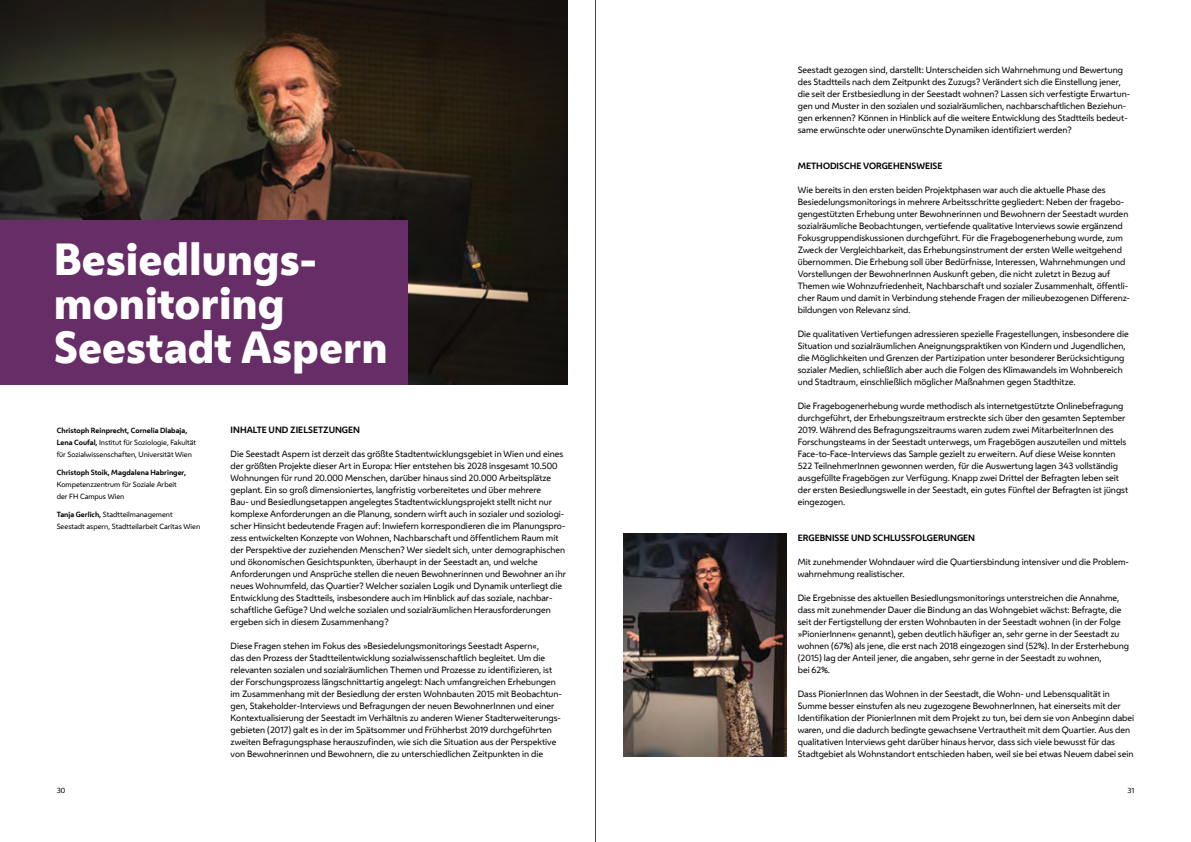
<style>
.page{position:relative;width:1191px;height:842px;background:#fff}
.page>*{position:absolute;margin:0;border:0;box-sizing:border-box;transform-origin:0 0}
.t1{font:800 42px/44px "Wiener Melange";color:#fff}
.t2{font:8.5px/12px "Wiener Melange";color:#000}
.t3{font:700 8.5px "Wiener Melange";color:#000}
.t4{font:7px/12px "Wiener Melange";color:#000}
.t5{font:700 7px "Wiener Melange";color:#000}
.s1{font-weight:700}
</style>
<div class="page">
<svg style="left:595px;top:0;width:1px;height:842px"></svg>
<img style="left:0;top:0;width:567px;height:385px">
<div style="left:0;top:220px;width:407px;height:165px;background:#672d66"></div>
<img style="left:624px;top:534px;width:162px;height:223px">
<h1 class="t1" style="left:54px;top:237px;width:335px">Besiedlungs&shy;monitoring<br>Seestadt Aspern</h1>
<p class="t4" style="left:57px;top:424px;width:141px"><span class="s1">Christoph Reinprecht, Cornelia Dlabaja,<br>Lena Coufal,</span> Institut für Soziologie, Fakultät für Sozialwissenschaften, Universität Wien</p>
<p class="t5" style="left:57px;top:467px;width:131px">Christoph Stoik, Magdalena Habringer,</p>
<p class="t4" style="left:57px;top:478px;width:122px">Kompetenzzentrum für Soziale Arbeit der FH Campus Wien</p>
<p class="t4" style="left:57px;top:508px;width:145px"><span class="s1">Tanja Gerlich,</span> Stadtteilmanagement<br>Seestadt aspern, Stadtteilarbeit Caritas Wien</p>
<p class="t3" style="left:231px;top:424px;width:131px">INHALTE UND ZIELSETZUNGEN</p>
<p class="t2" style="left:231px;top:448px;width:337px">Die Seestadt Aspern ist derzeit das größte Stadtentwicklungsgebiet in Wien und eines der größten Projekte dieser Art in Europa: Hier entstehen bis 2028 insgesamt 10.500<br>Wohnungen für rund 20.000 Menschen, darüber hinaus sind 20.000 Arbeitsplätze geplant. Ein so groß dimensioniertes, langfristig vorbereitetes und über mehrere<br>Bau- und Besiedlungsetappen angelegtes Stadtentwicklungsprojekt stellt nicht nur komplexe Anforderungen an die Planung, sondern wirft auch in sozialer und soziologi&shy;scher Hinsicht bedeutende Fragen auf: Inwiefern korrespondieren die im Planungspro&shy;zess entwickelten Konzepte von Wohnen, Nachbarschaft und öffentlichem Raum mit der Perspektive der zuziehenden Menschen? Wer siedelt sich, unter demographischen und ökonomischen Gesichtspunkten, überhaupt in der Seestadt an, und welche Anforderungen und Ansprüche stellen die neuen Bewohnerinnen und Bewohner an ihr neues Wohnumfeld, das Quartier? Welcher sozialen Logik und Dynamik unterliegt die Entwicklung des Stadtteils, insbesondere auch im Hinblick auf das soziale, nachbar&shy;schaftliche Gefüge? Und welche sozialen und sozialräumlichen Herausforderungen ergeben sich in diesem Zusammenhang?</p>
<p class="t2" style="left:231px;top:640px;width:333px">Diese Fragen stehen im Fokus des »Besiedelungsmonitorings Seestadt Aspern«,<br>das den Prozess der Stadtteilentwicklung sozialwissenschaftlich begleitet. Um die relevanten sozialen und sozialräumlichen Themen und Prozesse zu identifizieren, ist der Forschungsprozess längschnittartig angelegt: Nach umfangreichen Erhebungen im Zusammenhang mit der Besiedlung der ersten Wohnbauten 2015 mit Beobachtun&shy;gen, Stakeholder-Interviews und Befragungen der neuen BewohnerInnen und einer Kontextualisierung der Seestadt im Verhältnis zu anderen Wiener Stadterweiterungs&shy;gebieten (2017) galt es in der im Spätsommer und Frühherbst 2019 durchgeführten zweiten Befragungsphase herauszufinden, wie sich die Situation aus der Perspektive von Bewohnerinnen und Bewohnern, die zu unterschiedlichen Zeitpunkten in die</p>
<p class="t2" style="left:797px;top:64px;width:334px">Seestadt gezogen sind, darstellt: Unterscheiden sich Wahrnehmung und Bewertung des Stadtteils nach dem Zeitpunkt des Zuzugs? Verändert sich die Einstellung jener, die seit der Erstbesiedlung in der Seestadt wohnen? Lassen sich verfestigte Erwartun&shy;gen und Muster in den sozialen und sozialräumlichen, nachbarschaftlichen Beziehun&shy;gen erkennen? Können in Hinblick auf die weitere Entwicklung des Stadtteils bedeut&shy;same erwünschte oder unerwünschte Dynamiken identifiziert werden?</p>
<p class="t3" style="left:797px;top:160px;width:146px">METHODISCHE VORGEHENSWEISE</p>
<p class="t2" style="left:797px;top:184px;width:334px">Wie bereits in den ersten beiden Projektphasen war auch die aktuelle Phase des Besiedelungsmonitorings in mehrere Arbeitsschritte gegliedert: Neben der fragebo&shy;gengestützten Erhebung unter Bewohnerinnen und Bewohnern der Seestadt wurden sozialräumliche Beobachtungen, vertiefende qualitative Interviews sowie ergänzend Fokusgruppendiskussionen durchgeführt. Für die Fragebogenerhebung wurde, zum Zweck der Vergleichbarkeit, das Erhebungsinstrument der ersten Welle weitgehend übernommen. Die Erhebung soll über Bedürfnisse, Interessen, Wahrnehmungen und Vorstellungen der BewohnerInnen Auskunft geben, die nicht zuletzt in Bezug auf Themen wie Wohnzufriedenheit, Nachbarschaft und sozialer Zusammenhalt, öffentli&shy;cher Raum und damit in Verbindung stehende Fragen der milieubezogenen Differenz&shy;bildungen von Relevanz sind.</p>
<p class="t2" style="left:797px;top:328px;width:332px">Die qualitativen Vertiefungen adressieren spezielle Fragestellungen, insbesondere die Situation und sozialräumlichen Aneignungspraktiken von Kindern und Jugendlichen, die Möglichkeiten und Grenzen der Partizipation unter besonderer Berücksichtigung sozialer Medien, schließlich aber auch die Folgen des Klimawandels im Wohnbereich und Stadtraum, einschließlich möglicher Maßnahmen gegen Stadthitze.</p>
<p class="t2" style="left:797px;top:400px;width:332px">Die Fragebogenerhebung wurde methodisch als internetgestützte Onlinebefragung durchgeführt, der Erhebungszeitraum erstreckte sich über den gesamten September 2019. Während des Befragungszeitraums waren zudem zwei MitarbeiterInnen des Forschungsteams in der Seestadt unterwegs, um Fragebögen auszuteilen und mittels Face-to-Face-Interviews das Sample gezielt zu erweitern. Auf diese Weise konnten 522 TeilnehmerInnen gewonnen werden, für die Auswertung lagen 343 vollständig ausgefüllte Fragebögen zur Verfügung. Knapp zwei Drittel der Befragten leben seit der ersten Besiedlungswelle in der Seestadt, ein gutes Fünftel der Befragten ist jüngst eingezogen.</p>
<p class="t3" style="left:797px;top:532px;width:179px">ERGEBNISSE UND SCHLUSSFOLGERUNGEN</p>
<p class="t2" style="left:797px;top:556px;width:333px">Mit zunehmender Wohndauer wird die Quartiersbindung intensiver und die Problem&shy;wahrnehmung realistischer.</p>
<p class="t2" style="left:797px;top:592px;width:333px">Die Ergebnisse des aktuellen Besiedlungsmonitorings unterstreichen die Annahme, dass mit zunehmender Dauer die Bindung an das Wohngebiet wächst: Befragte, die seit der Fertigstellung der ersten Wohnbauten in der Seestadt wohnen (in der Folge »PionierInnen« genannt), geben deutlich häufiger an, sehr gerne in der Seestadt zu wohnen (67%) als jene, die erst nach 2018 eingezogen sind (52%). In der Ersterhebung (2015) lag der Anteil jener, die angaben, sehr gerne in der Seestadt zu wohnen,<br>bei 62%.</p>
<p class="t2" style="left:797px;top:688px;width:338px">Dass PionierInnen das Wohnen in der Seestadt, die Wohn- und Lebensqualität in Summe besser einstufen als neu zugezogene BewohnerInnen, hat einerseits mit der Identifikation der PionierInnen mit dem Projekt zu tun, bei dem sie von Anbeginn dabei waren, und die dadurch bedingte gewachsene Vertrautheit mit dem Quartier. Aus den qualitativen Interviews geht darüber hinaus hervor, dass sich viele bewusst für das Stadtgebiet als Wohnstandort entschieden haben, weil sie bei etwas Neuem dabei sein</p>
<p class="t4" style="left:57px;top:784px;width:10px">30</p>
<p class="t4" style="left:1127px;top:784px;width:8px">31</p>
</div>
